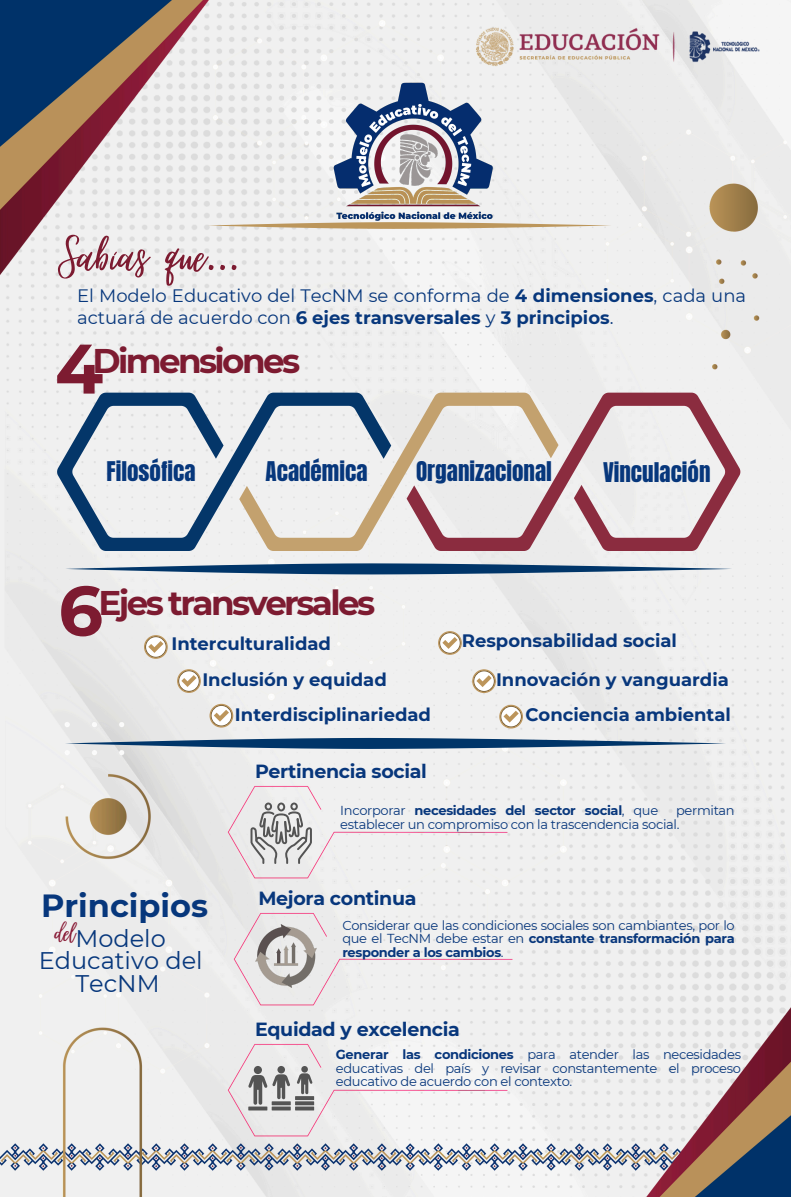
<style>
.page{position:relative;width:791px;height:1197px;background:#fff}
.page>*{position:absolute;margin:0;border:0;box-sizing:border-box;transform-origin:0 0}
.t1{font:700 69.9px "Montserrat";color:#7d1b31}
.t2{font:66.6px "Virtual";color:#7d1b31}
.t3{font:35.7px "Virtual";color:#891c37}
.t4{font:700 34.2px "Montserrat";letter-spacing:-.075em;color:#7d1b31}
.t5{font:700 32px "Montserrat";color:#07377c}
.t6{font:24px/22.5px "Montserrat";color:#07377c;text-align:center}
.t7{font:23.1px "Anton";color:#07377c}
.t8{font:700 19px "Montserrat";letter-spacing:-.015em;color:#08377c}
.t9{font:700 18px "Montserrat";color:#08377c}
.t10{font:18px/21.8px "Montserrat";color:#07377c}
.t11{font:13px/13.5px "Montserrat";letter-spacing:-.025em;color:#08377c;text-align:justify}
.t12{font:700 13px "Montserrat";letter-spacing:-.025em;color:#08377c}
.s1{font-weight:700}
.s2{font-weight:400}
</style>
<div class="page">
<img style="left:0;top:1px;width:790px;height:1195px">
<img style="left:0;top:0;width:287px;height:298px">
<img style="left:217px;top:1124px;width:332px;height:57px">
<img style="left:549px;top:972px;width:241px;height:224px">
<svg style="left:207px;top:222px;width:404px;height:7px"></svg>
<img style="left:228px;top:785px;width:282px;height:96px">
<img style="left:233px;top:912px;width:282px;height:96px">
<img style="left:228px;top:1043px;width:282px;height:96px">
<svg style="left:57px;top:392px;width:182px;height:159px;fill:#f0f0f0"></svg>
<svg style="left:239px;top:392px;width:167px;height:159px;fill:#f0f0f0"></svg>
<svg style="left:406px;top:392px;width:334px;height:159px;fill:#ebebeb"></svg>
<img style="left:326px;top:74px;width:169px;height:156px">
<svg style="left:65px;top:563px;width:667px;height:11px"></svg>
<svg style="left:65px;top:737px;width:661px;height:11px;background:#607f9e"></svg>
<svg style="left:144px;top:635px;width:24px;height:23px"></svg>
<svg style="left:177px;top:669px;width:24px;height:24px"></svg>
<svg style="left:209px;top:703px;width:24px;height:24px"></svg>
<svg style="left:438px;top:631px;width:24px;height:23px"></svg>
<svg style="left:472px;top:669px;width:24px;height:24px"></svg>
<svg style="left:499px;top:704px;width:24px;height:24px"></svg>
<svg style="left:250px;top:802px;width:62px;height:61px;background:#c3c3c2"></svg>
<img style="left:255px;top:924px;width:61px;height:62px">
<div style="left:254px;top:1065px;width:8px;height:9px;background:#545454;border-radius:50%"></div>
<div style="left:277px;top:1065px;width:8px;height:8px;background:#545454;border-radius:50%"></div>
<svg style="left:248px;top:1074px;width:42px;height:30px"></svg>
<svg style="left:301px;top:1065px;width:7px;height:7px"></svg>
<svg style="left:297px;top:1073px;width:15px;height:21px"></svg>
<hr style="left:248px;top:1106px;width:19px;height:3px;background:#545454">
<hr style="left:272px;top:1106px;width:19px;height:3px;background:#545454">
<hr style="left:295px;top:1106px;width:19px;height:3px;background:#545454">
<svg style="left:272px;top:1101px;width:19px;height:4px"></svg>
<svg style="left:295px;top:1101px;width:19px;height:4px"></svg>
<svg style="left:295px;top:1095px;width:19px;height:4px"></svg>
<img style="left:0;top:1009px;width:217px;height:187px">
<img style="left:0;top:748px;width:224px;height:139px">
<img style="left:702px;top:178px;width:64px;height:197px">
<img style="left:450px;top:16px;width:319px;height:63px">
<p class="t2" style="left:59px;top:220px;width:182px">Sabías que...</p>
<h5 class="t10" style="left:77px;top:285px;width:670px">El Modelo Educativo del TecNM se conforma de <span class="s1">4 dimensiones</span>, cada una actuará de acuerdo con <span class="s1">6 ejes transversales</span> y <span class="s1">3 principios</span>.</h5>
<h3 class="t1" style="left:55px;top:326px;width:50px">4</h3>
<h5 class="t4" style="left:93px;top:339px;width:209px">Dimensiones</h5>
<p class="t7" style="left:107px;top:455px;width:90px">Filosófica</p>
<h6 class="t7" style="left:265px;top:455px;width:103px">Académica</h6>
<p class="t7" style="left:416px;top:455px;width:137px">Organizacional</p>
<h4 class="t7" style="left:603px;top:456px;width:109px">Vinculación</h4>
<h6 class="t1" style="left:58px;top:568px;width:46px">6</h6>
<p class="t4" style="left:98px;top:582px;width:278px">Ejes transversales</p>
<h5 class="t9" style="left:171px;top:632px;width:161px">Interculturalidad</h5>
<h5 class="t9" style="left:202px;top:668px;width:186px">Inclusión y equidad</h5>
<h5 class="t9" style="left:235px;top:703px;width:198px">Interdisciplinariedad</h5>
<h6 class="t8" style="left:255px;top:760px;width:173px">Pertinencia social</h6>
<p class="t9" style="left:462px;top:629px;width:217px">Responsabilidad social</p>
<p class="t9" style="left:496px;top:668px;width:234px">Innovación y vanguardia</p>
<h6 class="t9" style="left:525px;top:703px;width:207px">Conciencia ambiental</h6>
<p class="t12" style="left:340px;top:802px;width:319px"><span class="s2">Incorporar</span> necesidades del sector social<span class="s2">, que</span></p>
<p class="t11" style="left:340px;top:804px;width:396px;text-indent:336px">permitan establecer un compromiso con la trascendencia social.</p>
<p class="t8" style="left:258px;top:886px;width:159px">Mejora continua</p>
<h6 class="t5" style="left:41px;top:885px;width:169px">Principios</h6>
<p class="t6" style="left:39px;top:926px;width:165px">Modelo<br>Educativo del<br>TecNM</p>
<h6 class="t3" style="left:55px;top:913px;width:22px">del</h6>
<p class="t11" style="left:342px;top:918px;width:394px">Considerar que las condiciones sociales son cambiantes, por lo que el TecNM debe estar en <span class="s1">constante transformación para responder a los cambios</span>.</p>
<p class="t8" style="left:255px;top:1017px;width:206px">Equidad y excelencia</p>
<h6 class="t11" style="left:336px;top:1047px;width:406px"><span class="s1">Generar las condiciones</span> para atender las necesidades educativas del país y revisar constantemente el proceso educativo de acuerdo con el contexto.</h6>
</div>
